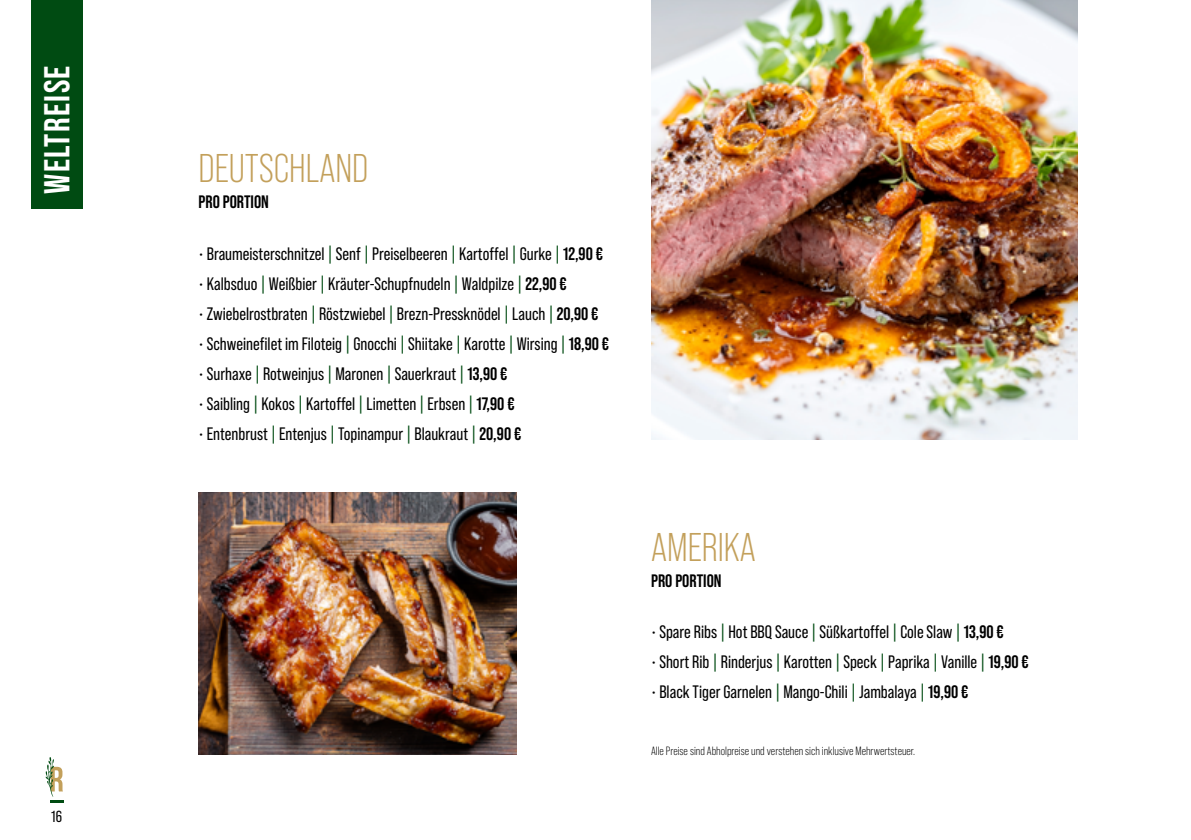
<style>
.page{position:relative;width:1191px;height:840px;background:#fff}
.page>*{position:absolute;margin:0;border:0;box-sizing:border-box;transform-origin:0 0}
.t1{font:40px "Bebas Neue Pro";color:#c3a05b}
.t2{font:700 36px "Bebas Neue Pro";letter-spacing:.04em;color:#fff}
.t3{font:18px "Bebas Neue Pro";color:#000}
.t4{font:700 18px "Bebas Neue Pro";color:#000}
.t5{font:16px "Bebas Neue Pro";color:#000}
.t6{font:12px "Bebas Neue Pro";color:#000}
.s1{color:#004b12}
.s2{font-weight:700}
</style>
<div class="page">
<div style="left:31px;top:0;width:51px;height:208px;background:#004b12"></div>
<img style="left:651px;top:0;width:426px;height:439px">
<svg style="left:45px;top:757px;width:18px;height:45px"></svg>
<img style="left:198px;top:492px;width:318px;height:262px">
<h2 class="t2" style="left:36px;top:193px;width:129px;rotate:-90deg">WELTREISE</h2>
<p class="t5" style="left:51px;top:806px;width:13px">16</p>
<h1 class="t1" style="left:198px;top:146px;width:171px">DEUTSCHLAND</h1>
<p class="t4" style="left:198px;top:191px;width:72px">PRO PORTION</p>
<p class="t3" style="left:198px;top:243px;width:406px">• Braumeisterschnitzel <span class="s1">|</span> Senf <span class="s1">|</span> Preiselbeeren <span class="s1">|</span> Kartoffel <span class="s1">|</span> Gurke <span class="s1">|</span> <span class="s2">12,90 €</span></p>
<p class="t3" style="left:198px;top:273px;width:370px">• Kalbsduo <span class="s1">|</span> Weißbier <span class="s1">|</span> Kräuter-Schupfnudeln <span class="s1">|</span> Waldpilze <span class="s1">|</span> <span class="s2">22,90 €</span></p>
<p class="t3" style="left:198px;top:303px;width:401px">• Zwiebelrostbraten <span class="s1">|</span> Röstzwiebel <span class="s1">|</span> Brezn-Pressknödel <span class="s1">|</span> Lauch <span class="s1">|</span> <span class="s2">20,90 €</span></p>
<p class="t3" style="left:198px;top:333px;width:412px">• Schweinefilet im Filoteig <span class="s1">|</span> Gnocchi <span class="s1">|</span> Shiitake <span class="s1">|</span> Karotte <span class="s1">|</span> Wirsing <span class="s1">|</span> <span class="s2">18,90 €</span></p>
<p class="t3" style="left:198px;top:363px;width:310px">• Surhaxe <span class="s1">|</span> Rotweinjus <span class="s1">|</span> Maronen <span class="s1">|</span> Sauerkraut <span class="s1">|</span> <span class="s2">13,90 €</span></p>
<p class="t3" style="left:198px;top:393px;width:317px">• Saibling <span class="s1">|</span> Kokos <span class="s1">|</span> Kartoffel <span class="s1">|</span> Limetten <span class="s1">|</span> Erbsen <span class="s1">|</span> <span class="s2">17,90 €</span></p>
<p class="t3" style="left:198px;top:423px;width:324px">• Entenbrust <span class="s1">|</span> Entenjus <span class="s1">|</span> Topinampur <span class="s1">|</span> Blaukraut <span class="s1">|</span> <span class="s2">20,90 €</span></p>
<h1 class="t1" style="left:651px;top:524px;width:106px">AMERIKA</h1>
<p class="t4" style="left:651px;top:570px;width:72px">PRO PORTION</p>
<p class="t3" style="left:651px;top:621px;width:354px">• Spare Ribs <span class="s1">|</span> Hot BBQ Sauce <span class="s1">|</span> Süßkartoffel <span class="s1">|</span> Cole Slaw <span class="s1">|</span> <span class="s2">13,90 €</span></p>
<p class="t3" style="left:651px;top:651px;width:379px">• Short Rib <span class="s1">|</span> Rinderjus <span class="s1">|</span> Karotten <span class="s1">|</span> Speck <span class="s1">|</span> Paprika <span class="s1">|</span> Vanille <span class="s1">|</span> <span class="s2">19,90 €</span></p>
<p class="t3" style="left:651px;top:681px;width:319px">• Black Tiger Garnelen <span class="s1">|</span> Mango-Chili <span class="s1">|</span> Jambalaya <span class="s1">|</span> <span class="s2">19,90 €</span></p>
<p class="t6" style="left:651px;top:743px;width:265px">Alle Preise sind Abholpreise und verstehen sich inklusive Mehrwertsteuer.</p>
</div>
